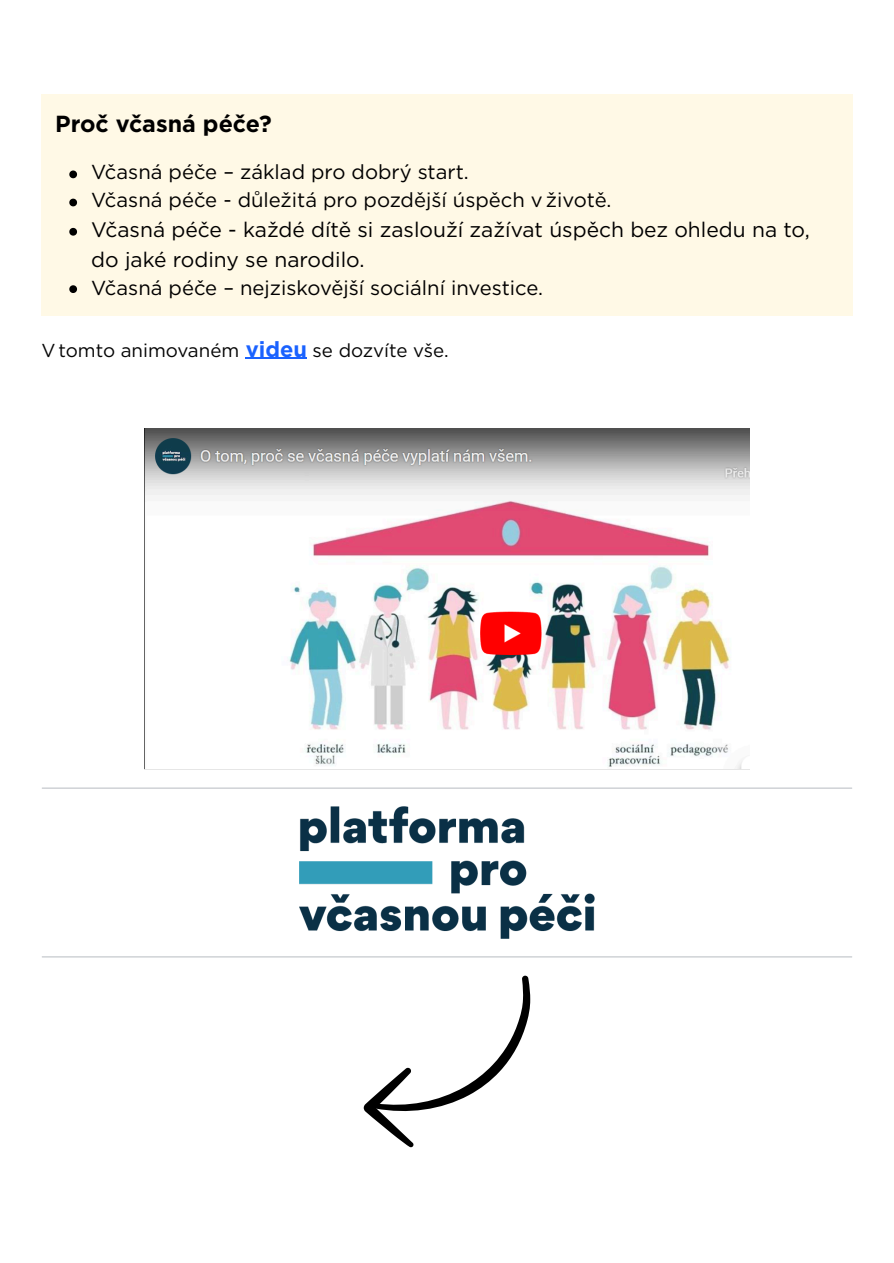
<style>
.page{position:relative;width:894px;height:1263px;background:#fff}
.page>*{position:absolute;margin:0;border:0;box-sizing:border-box;transform-origin:0 0}
.t1{font:700 23.25px "Gotham";color:#000}
.t2{font:21px/29.2px "Gotham";color:#000}
.t3{font:20.25px "Gotham";color:#000}
.t4{font:18.75px "Gotham";color:#050505}
.s1{font-weight:700;font-size:21.75px;color:#1a62ff}
</style>
<div class="page">
<hr style="left:246px;top:358px;width:61px;height:1px;background:#1a62ff">
<div style="left:42px;top:94px;width:810px;height:222px;background:#fff9e6"></div>
<svg style="left:69px;top:171px;width:8px;height:7px"></svg>
<svg style="left:69px;top:199px;width:8px;height:7px"></svg>
<svg style="left:69px;top:228px;width:8px;height:8px"></svg>
<svg style="left:69px;top:285px;width:8px;height:8px"></svg>
<img style="left:144px;top:429px;width:605px;height:341px">
<hr style="left:42px;top:788px;width:809px;height:1px;background:#bfc3c8">
<img style="left:299px;top:807px;width:295px;height:131px">
<hr style="left:42px;top:956px;width:809px;height:1px;background:#bfc3c8">
<svg style="left:363px;top:975px;width:167px;height:173px"></svg>
<h1 class="t1" style="left:55px;top:109px;width:218px">Proč včasná péče?</h1>
<p class="t3" style="left:91px;top:159px;width:379px">Včasná péče – základ pro dobrý start.</p>
<p class="t3" style="left:91px;top:188px;width:521px">Včasná péče - důležitá pro pozdější úspěch v životě.</p>
<p class="t2" style="left:91px;top:215px;width:720px">Včasná péče - každé dítě si zaslouží zažívat úspěch bez ohledu na to, do jaké rodiny se narodilo.</p>
<p class="t3" style="left:91px;top:275px;width:453px">Včasná péče – nejziskovější sociální investice.</p>
<p class="t4" style="left:42px;top:339px;width:408px">Vtomto animovaném <span class="s1">videu</span> se dozvíte vše.</p>
</div>
